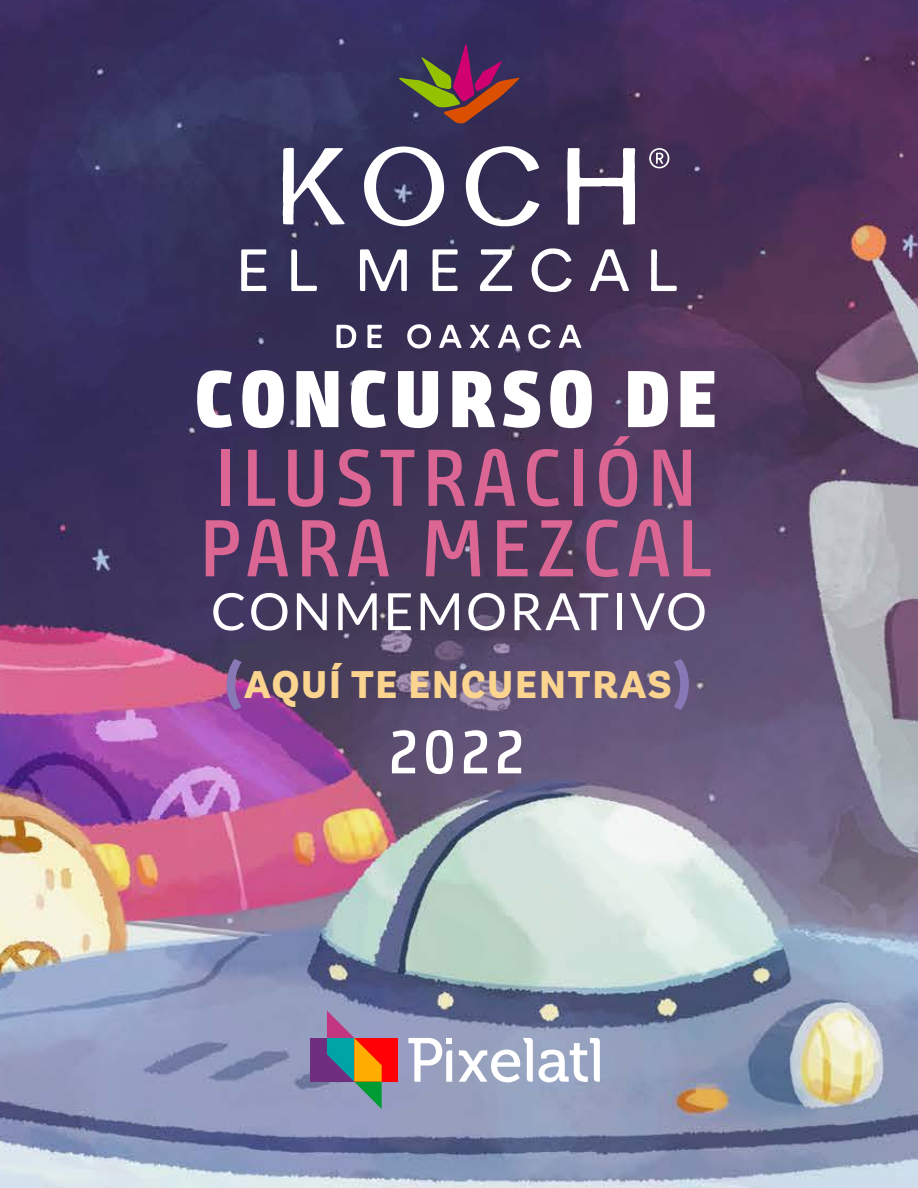
<style>
.page{position:relative;width:918px;height:1188px;background:#fff}
.page>*{position:absolute;margin:0;border:0;box-sizing:border-box;transform-origin:0 0}
.t1{font:600 80.4px/70.5px "Bunday Clean";letter-spacing:.08em;color:#db6593}
.t2{font:800 80.4px "Bunday Clean";letter-spacing:.08em;color:#fff}
.t3{font:600 61.05px "Bunday Clean";color:#fff}
.t4{font:51.45px "Lato";letter-spacing:.05em;color:#fff}
.t5{font:900 38.4px "Andes Neue Alt 3";letter-spacing:.05em;color:#fbd490}
.s1{font-size:51.3px;color:#8878b6}
</style>
<div class="page">
<img style="left:0;top:0;width:918px;height:1188px">
<svg style="left:459px;top:1038px;width:141px;height:44px"></svg>
<svg style="left:408px;top:1038px;width:44px;height:44px"></svg>
<div style="left:311px;top:1038px;width:43px;height:44px;background:#702e80"></div>
<div style="left:354px;top:1038px;width:44px;height:44px;background:#ff0005"></div>
<svg style="left:327px;top:1011px;width:55px;height:98px;background:#8d857f"></svg>
<svg style="left:567px;top:148px;width:68px;height:77px"></svg>
<svg style="left:364px;top:146px;width:80px;height:80px"></svg>
<svg style="left:283px;top:148px;width:62px;height:77px"></svg>
<svg style="left:466px;top:146px;width:73px;height:80px"></svg>
<svg style="left:360px;top:249px;width:47px;height:42px"></svg>
<svg style="left:532px;top:248px;width:40px;height:44px"></svg>
<svg style="left:590px;top:249px;width:39px;height:42px"></svg>
<svg style="left:480px;top:249px;width:32px;height:42px"></svg>
<svg style="left:241px;top:249px;width:25px;height:42px"></svg>
<svg style="left:433px;top:249px;width:25px;height:42px"></svg>
<svg style="left:291px;top:249px;width:26px;height:42px"></svg>
<svg style="left:651px;top:249px;width:26px;height:42px"></svg>
<svg style="left:399px;top:44px;width:120px;height:79px;background:#603e49"></svg>
<svg style="left:407px;top:324px;width:24px;height:25px"></svg>
<svg style="left:337px;top:325px;width:19px;height:23px"></svg>
<svg style="left:528px;top:324px;width:23px;height:24px"></svg>
<svg style="left:498px;top:325px;width:22px;height:23px"></svg>
<svg style="left:559px;top:325px;width:22px;height:23px"></svg>
<svg style="left:439px;top:325px;width:23px;height:23px"></svg>
<svg style="left:470px;top:324px;width:20px;height:24px"></svg>
<svg style="left:367px;top:325px;width:15px;height:23px"></svg>
<svg style="left:649px;top:148px;width:20px;height:20px"></svg>
<p class="t2" style="left:195px;top:344px;width:523px">CONCURSO DE</p>
<p class="t1" style="left:200px;top:442px;width:514px">ILUSTRACIÓN<br>PARA MEZCAL</p>
<p class="t4" style="left:211px;top:583px;width:497px">CONMEMORATIVO</p>
<p class="t5" style="left:225px;top:657px;width:467px"><span class="s1">(</span>AQUÍ TE ENCUENTRAS<span class="s1">)</span></p>
<p class="t3" style="left:389px;top:713px;width:137px">2022</p>
</div>
